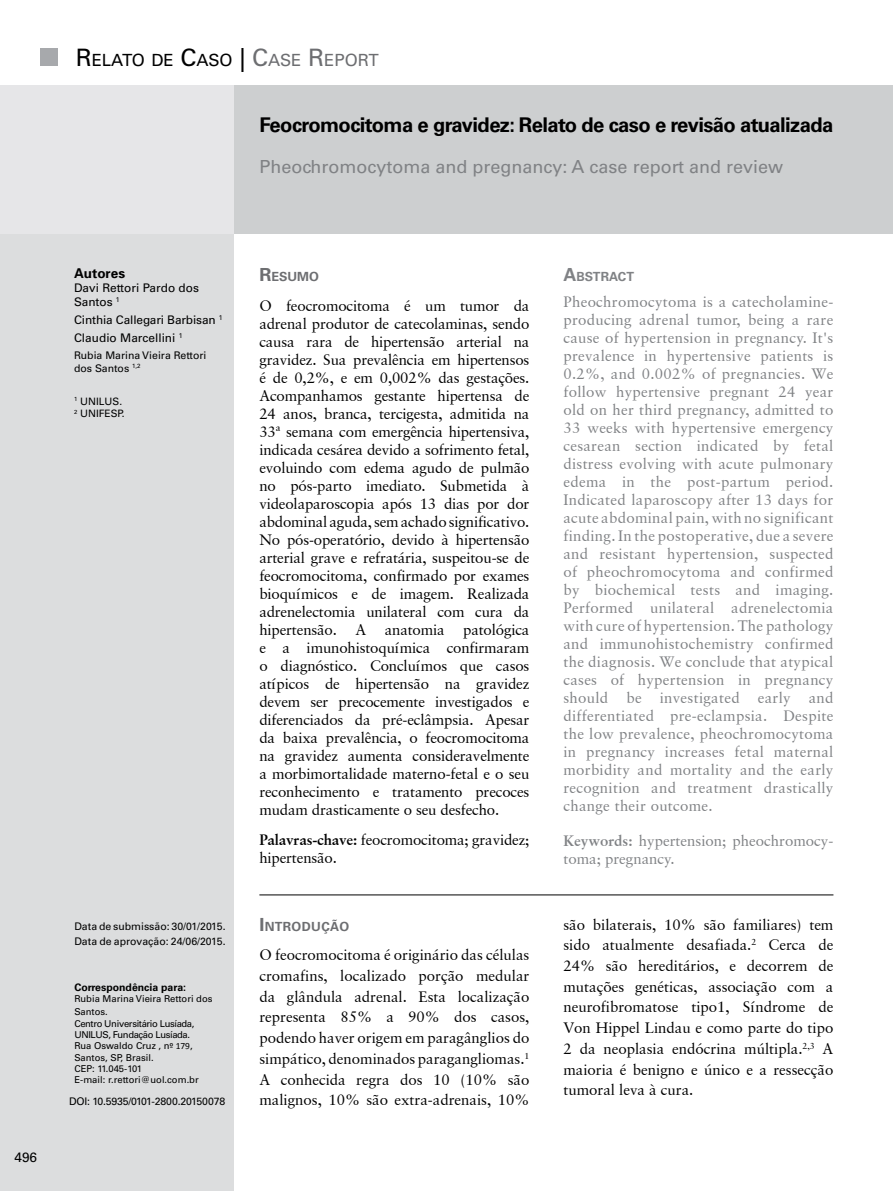
<style>
.page{position:relative;width:893px;height:1191px;background:#fff}
.page>*{position:absolute;margin:0;border:0;box-sizing:border-box;transform-origin:0 0}
.t1{font:700 20.25px "Univers LT Std";letter-spacing:-.03em;color:#000}
.t2{font:18px "Univers LT Std";color:#808285}
.t3{font:16.8px "Univers LT Std";color:#000}
.t4{font:15px/18px "Garamond Retrospective S Si";color:#000;text-align:justify}
.t5{font:15px/18px "Garamond Retrospective S Si";letter-spacing:.02em;color:#808285;text-align:justify}
.t6{font:15px/18px "Garamond Retrospective S Si";color:#808285}
.t7{font:13.5px "Univers 65 Bold";color:#000}
.t8{font:13.5px "Univers LT Std";color:#000}
.t9{font:700 12.6px "Univers LT Std";letter-spacing:.025em;color:#6d6e71}
.t10{font:700 12.6px "Univers LT Std";color:#808285}
.t11{font:11.85px/14px "Univers LT Std";color:#000}
.t12{font:10.5px/12.6px "Univers LT Std";color:#000}
.t13{font:10.5px "Univers LT Std";letter-spacing:-.02em;color:#000}
.t14{font:700 10.5px "Univers LT Std";color:#000}
.t15{font:10.2px/12.3px "Univers LT Std";color:#000}
.t16{font:9.45px/11.4px "Univers LT Std";letter-spacing:-.03em;color:#000}
.t17{font:9.45px/13.5px "Univers LT Std";color:#000}
.s1{font-size:24px}
.s2{font-size:24px;color:#6d6e71}
.s3{color:#6d6e71}
.s4{font-family:"Calibri"}
.s5{font-size:18px}
.s6{font-weight:700}
</style>
<div class="page">
<div style="left:40px;top:49px;width:17px;height:17px;background:#a7a9ac"></div>
<div style="left:0;top:85px;width:234px;height:1106px;background:#dcddde"></div>
<div style="left:0;top:85px;width:893px;height:149px;background:linear-gradient(to right,#e2e2e4,#c5c8c8)"></div>
<hr style="left:259px;top:894px;width:574px;height:1px;background:#000">
<p class="t3" style="left:76px;top:50px;width:305px"><span class="s1">R</span>ELATO DE <span class="s1">C</span>ASO <span class="s1">|</span> <span class="s2">C</span><span class="s3">ASE</span> <span class="s2">R</span><span class="s3">EPORT</span></p>
<h1 class="t1" style="left:259px;top:113px;width:576px">Feocromocitoma e gravidez: Relato de caso e revisão atualizada</h1>
<p class="t2" style="left:259px;top:156px;width:525px">Pheochromocytoma and pregnancy: A case report and review</p>
<p class="t7" style="left:74px;top:265px;width:53px">Autores</p>
<p class="t11" style="left:74px;top:280px;width:126px">Davi Rettori Pardo dos<br>Santos <sup>1</sup></p>
<p class="t11" style="left:74px;top:311px;width:150px;line-height:18.1px">Cinthia Callegari Barbisan <sup>1<br></sup>Claudio Marcellini <sup>1</sup></p>
<p class="t12" style="left:74px;top:349px;width:134px">Rubia Marina Vieira Rettori dos Santos <sup>1,2</sup></p>
<p class="t15" style="left:74px;top:395px;width:52px"><sup>1</sup> UNILUS.<br><sup>2</sup> UNIFESP.</p>
<p class="t8" style="left:15px;top:1149px;width:24px">496</p>
<p class="t12" style="left:74px;top:918px;width:153px;line-height:15.6px">Data de submissão: 30/01/2015.<br>Data de aprovação: 24/06/2015.</p>
<p class="t14" style="left:74px;top:980px;width:113px">Correspondência para:</p>
<p class="t17" style="left:74px;top:991px;width:140px">Rubia Marina Vieira Rettori dos<br>Santos.</p>
<p class="t16" style="left:74px;top:1017px;width:126px">Centro Universitário Lusíada,<br>UNILUS, Fundação Lusíada.<br>Rua Oswaldo Cruz , n<span class="s4">º 179</span>,<br>Santos, SP, Brasil.<br>CEP: 11.045-101<br>E-mail: r.rettori@uol.com.br</p>
<p class="t13" style="left:69px;top:1095px;width:158px">DOI: 10.5935/0101-2800.20150078</p>
<p class="t9" style="left:259px;top:269px;width:61px"><span class="s5">R</span>ESUMO</p>
<p class="t4" style="left:259px;top:296px;width:272px">O feocromocitoma é um tumor da adrenal produtor de catecolaminas, sendo causa rara de hipertensão arterial na gravidez. Sua prevalência em hipertensos é de 0,2%, e em 0,002% das gestações.<br>Acompanhamos gestante hipertensa de 24 anos, branca, tercigesta, admitida na 33ª semana com emergência hipertensiva, indicada cesárea devido a sofrimento fetal, evoluindo com edema agudo de pulmão no pós-parto imediato. Submetida à videolaparoscopia após 13 dias por dor abdominal aguda, sem achado significativo.<br>No pós-operatório, devido à hipertensão arterial grave e refratária, suspeitou-se de feocromocitoma, confirmado por exames bioquímicos e de imagem. Realizada adrenelectomia unilateral com cura da hipertensão. A anatomia patológica e a imunohistoquímica confirmaram o diagnóstico. Concluímos que casos atípicos de hipertensão na gravidez devem ser precocemente investigados e diferenciados da pré-eclâmpsia. Apesar da baixa prevalência, o feocromocitoma na gravidez aumenta consideravelmente a morbimortalidade materno-fetal e o seu reconhecimento e tratamento precoces mudam drasticamente o seu desfecho.</p>
<p class="t4" style="left:259px;top:831px;width:272px"><span class="s6">Palavras-chave:</span> feocromocitoma; gravidez; hipertensão.</p>
<p class="t9" style="left:259px;top:919px;width:91px"><span class="s5">I</span>NTRODUÇÃO</p>
<p class="t4" style="left:259px;top:944px;width:272px;line-height:20.7px">O feocromocitoma é originário das células cromafins, localizado porção medular da glândula adrenal. Esta localização representa 85% a 90% dos casos, podendo haver origem em paragânglios do simpático, denominados paragangliomas.<sup>1<br></sup>A conhecida regra dos 10 (10% são malignos, 10% são extra-adrenais, 10%</p>
<p class="t10" style="left:563px;top:269px;width:72px"><span class="s5">A</span>BSTRACT</p>
<p class="t5" style="left:563px;top:293px;width:272px">Pheochromocytoma is a catecholamine&shy;producing adrenal tumor, being a rare cause of hypertension in pregnancy. It's prevalence in hypertensive patients is 0.2%, and 0.002% of pregnancies. We follow hypertensive pregnant 24 year old on her third pregnancy, admitted to 33 weeks with hypertensive emergency cesarean section indicated by fetal distress evolving with acute pulmonary edema in the post-partum period.<br>Indicated laparoscopy after 13 days for acute abdominal pain, with no significant finding. In the postoperative, due a severe and resistant hypertension, suspected of pheochromocytoma and confirmed by biochemical tests and imaging.<br>Performed unilateral adrenelectomia with cure of hypertension. The pathology and immunohistochemistry confirmed the diagnosis. We conclude that atypical cases of hypertension in pregnancy should be investigated early and differentiated pre-eclampsia. Despite the low prevalence, pheochromocytoma in pregnancy increases fetal maternal morbidity and mortality and the early recognition and treatment drastically change their outcome.</p>
<p class="t6" style="left:563px;top:831px;width:271px"><span class="s6">Keywords:</span> hypertension; pheochromocy&shy;toma; pregnancy.</p>
<p class="t4" style="left:563px;top:914px;width:272px;line-height:20.7px">são bilaterais, 10% são familiares) tem sido atualmente desafiada.<sup>2</sup> Cerca de 24% são hereditários, e decorrem de mutações genéticas, associação com a neurofibromatose tipo1, Síndrome de Von Hippel Lindau e como parte do tipo 2 da neoplasia endócrina múltipla.<sup>2,3</sup> A maioria é benigno e único e a ressecção tumoral leva à cura.</p>
</div>
